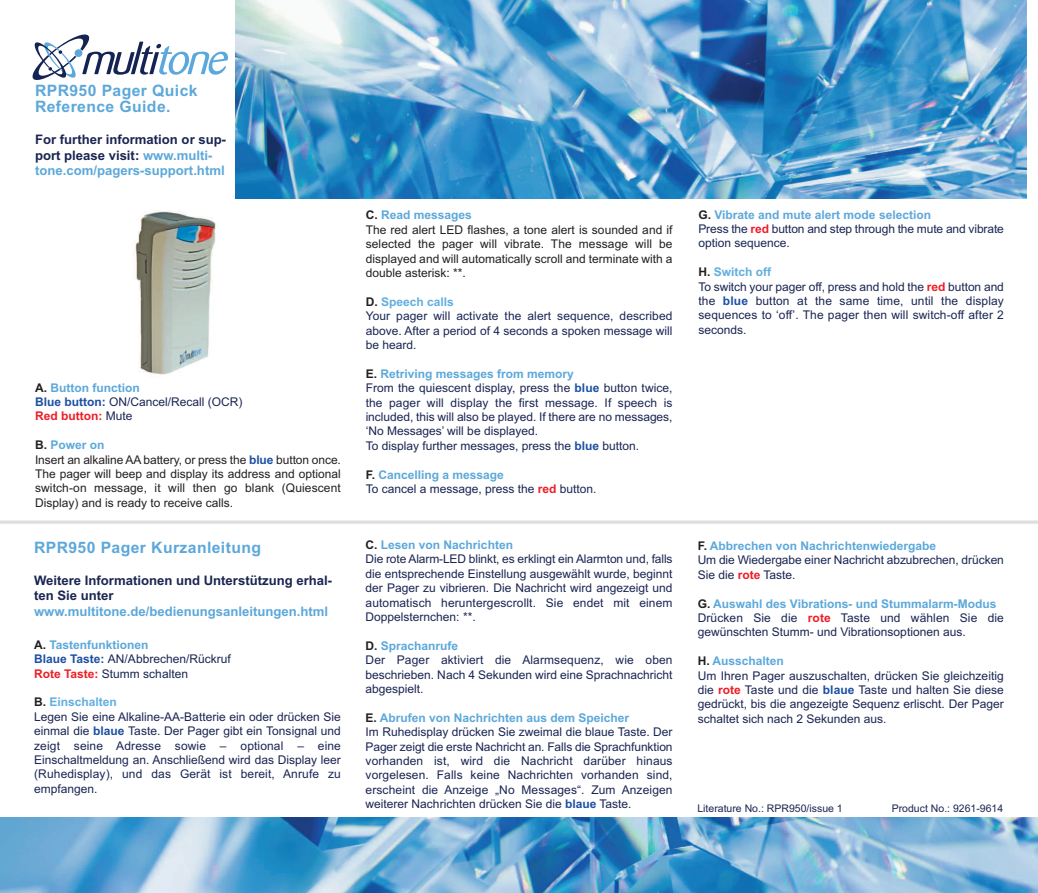
<style>
.page{position:relative;width:1038px;height:893px;background:#fff}
.page>*{position:absolute;margin:0;border:0;box-sizing:border-box;transform-origin:0 0}
.t1{font:700 15.75px/16.5px "Arial";letter-spacing:.025em;color:#5ca8da}
.t2{font:700 13.2px/15.8px "Arial";color:#1a2552}
.t3{font:700 13.2px "Arial";color:#5ca8da}
.t4{font:12px/14.4px "Arial";color:#1a2552}
.t5{font:12px/14.4px "Arial";color:#231f20}
.t6{font:10.5px "Arial";color:#1a2552}
.s1{color:#5ca8da}
.s2{font-weight:700;color:#231f20}
.s3{font-weight:700;color:#5ca8da}
.s4{font-weight:700;color:#1c4fa2}
.s5{font-weight:700;color:#ee1d27}
.s6{font-weight:700}
.s7{font-weight:700;color:#60aee0}
</style>
<div class="page">
<img style="left:133px;top:211px;width:83px;height:164px">
<svg style="left:33px;top:34px;width:195px;height:46px"></svg>
<img style="left:0;top:818px;width:1037px;height:75px">
<img style="left:235px;top:0;width:791px;height:198px">
<h1 class="t1" style="left:35px;top:82px;width:164px">RPR950 Pager Quick<br>Reference Guide.</h1>
<p class="t2" style="left:35px;top:131px;width:193px">For further information or sup&shy;port please visit: <span class="s1">www.multi&shy;tone.com/pagers-support.html</span></p>
<p class="t4" style="left:35px;top:380px;width:209px"><span class="s2">A.</span> <span class="s3">Button function<br></span><span class="s4">Blue button:</span> ON/Cancel/Recall (OCR)<br><span class="s5">Red button:</span> Mute</p>
<p class="t5" style="left:35px;top:438px;width:307px"><span class="s6">B.</span> <span class="s3">Power on<br></span>Insert an alkaline AA battery, or press the <span class="s4">blue</span> button once.<br>The pager will beep and display its address and optional switch-on message, it will then go blank (Quiescent Display) and is ready to receive calls.</p>
<h1 class="t1" style="left:34px;top:539px;width:228px">RPR950 Pager Kurzanleitung</h1>
<p class="t2" style="left:34px;top:572px;width:299px">Weitere Informationen und Unterstützung erhal&shy;ten Sie unter</p>
<p class="t3" style="left:34px;top:604px;width:296px">www.multitone.de/bedienungsanleitungen.html</p>
<p class="t4" style="left:34px;top:637px;width:198px"><span class="s2">A.</span> <span class="s3">Tastenfunktionen<br></span><span class="s4">Blaue Taste:</span> AN/Abbrechen/Rückruf<br><span class="s5">Rote Taste:</span> Stumm schalten</p>
<p class="t4" style="left:34px;top:695px;width:308px"><span class="s2">B.</span> <span class="s7">Einschalten<br></span>Legen Sie eine Alkaline-AA-Batterie ein oder drücken Sie einmal die <span class="s4">blaue</span> Taste. Der Pager gibt ein Tonsignal und zeigt seine Adresse sowie – optional – eine Einschaltmeldung an. Anschließend wird das Display leer (Ruhedisplay), und das Gerät ist bereit, Anrufe zu empfangen.</p>
<p class="t5" style="left:366px;top:208px;width:308px"><span class="s6">C.</span> <span class="s3">Read messages<br></span>The red alert LED flashes, a tone alert is sounded and if selected the pager will vibrate. The message will be displayed and will automatically scroll and terminate with a double asterisk: **.</p>
<p class="t4" style="left:366px;top:294px;width:308px"><span class="s2">D.</span> <span class="s7">Speech calls<br></span>Your pager will activate the alert sequence, described above. After a period of 4 seconds a spoken message will be heard.</p>
<p class="t4" style="left:366px;top:366px;width:308px"><span class="s2">E.</span> <span class="s3">Retriving messages from memory<br></span>From the quiescent display, press the <span class="s4">blue</span> button twice, the pager will display the first message. If speech is included, this will also be played. If there are no messages, ‘No Messages’ will be displayed.<br>To display further messages, press the <span class="s4">blue</span> button.</p>
<p class="t4" style="left:366px;top:467px;width:232px"><span class="s2">F.</span> <span class="s3">Cancelling a message<br></span>To cancel a message, press the <span class="s5">red</span> button.</p>
<p class="t4" style="left:365px;top:538px;width:308px"><span class="s2">C.</span> <span class="s3">Lesen von Nachrichten<br></span>Die rote Alarm-LED blinkt, es erklingt ein Alarmton und, falls die entsprechende Einstellung ausgewählt wurde, beginnt der Pager zu vibrieren. Die Nachricht wird angezeigt und automatisch heruntergescrollt. Sie endet mit einem Doppelsternchen: **.</p>
<p class="t4" style="left:365px;top:638px;width:308px"><span class="s2">D.</span> <span class="s3">Sprachanrufe<br></span>Der Pager aktiviert die Alarmsequenz, wie oben beschrieben. Nach 4 Sekunden wird eine Sprachnachricht abgespielt.</p>
<p class="t4" style="left:365px;top:710px;width:308px"><span class="s2">E.</span> <span class="s3">Abrufen von Nachrichten aus dem Speicher<br></span>Im Ruhedisplay drücken Sie zweimal die blaue Taste. Der Pager zeigt die erste Nachricht an. Falls die Sprachfunktion vorhanden ist, wird die Nachricht darüber hinaus vorgelesen. Falls keine Nachrichten vorhanden sind, erscheint die Anzeige „No Messages“. Zum Anzeigen weiterer Nachrichten drücken Sie die <span class="s4">blaue</span> Taste.</p>
<p class="t4" style="left:698px;top:207px;width:307px"><span class="s2">G.</span> <span class="s3">Vibrate and mute alert mode selection<br></span>Press the <span class="s5">red</span> button and step through the mute and vibrate option sequence.</p>
<p class="t4" style="left:698px;top:265px;width:307px"><span class="s2">H.</span> <span class="s7">Switch off<br></span>To switch your pager off, press and hold the <span class="s5">red</span> button and the <span class="s4">blue</span> button at the same time, until the display sequences to ‘off’. The pager then will switch-off after 2 seconds.</p>
<p class="t4" style="left:697px;top:539px;width:308px"><span class="s2">F.</span> <span class="s3">Abbrechen von Nachrichtenwiedergabe<br></span>Um die Wiedergabe einer Nachricht abzubrechen, drücken<br>Sie die <span class="s5">rote</span> Taste.</p>
<p class="t4" style="left:697px;top:596px;width:308px"><span class="s2">G.</span> <span class="s3">Auswahl des Vibrations- und Stummalarm-Modus<br></span>Drücken Sie die <span class="s5">rote</span> Taste und wählen Sie die gewünschten Stumm- und Vibrationsoptionen aus.</p>
<p class="t4" style="left:697px;top:654px;width:308px"><span class="s2">H.</span> <span class="s3">Ausschalten<br></span>Um Ihren Pager auszuschalten, drücken Sie gleichzeitig die <span class="s5">rote</span> Taste und die <span class="s4">blaue</span> Taste und halten Sie diese gedrückt, bis die angezeigte Sequenz erlischt. Der Pager schaltet sich nach 2 Sekunden aus.</p>
<p class="t6" style="left:697px;top:802px;width:147px">Literature No.: RPR950/issue 1</p>
<p class="t6" style="left:891px;top:802px;width:113px">Product No.: 9261-9614</p>
</div>
